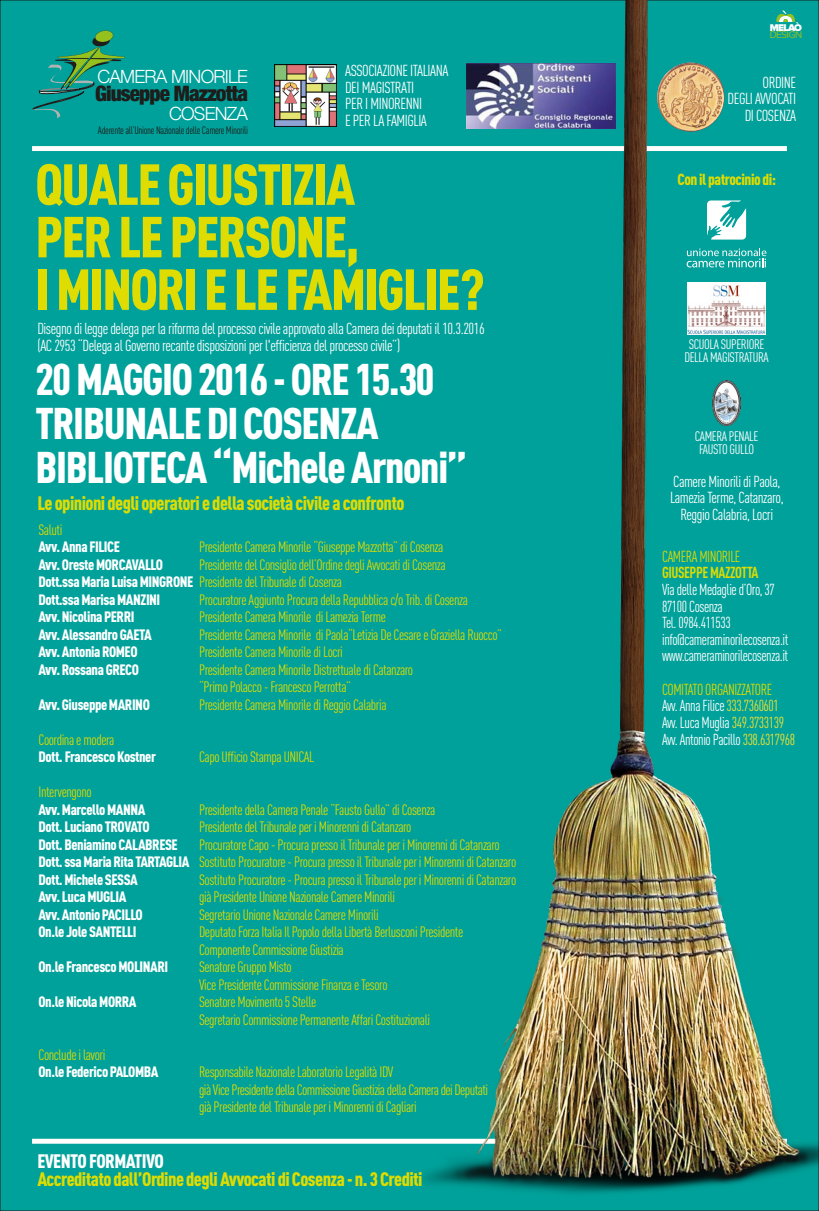
<style>
.page{position:relative;width:819px;height:1211px;background:#fff}
.page>*{position:absolute;margin:0;border:0;box-sizing:border-box;transform-origin:0 0}
.t1{font:900 56.88px/52.5px "DIN Cond";letter-spacing:-.03em;color:#dedc00}
.t2{font:900 43.75px/43.8px "DIN Cond";letter-spacing:-.03em;color:#fff}
.t3{font:900 condensed 21.26px "Helvetica Neue";letter-spacing:-.04em;color:#1d1d1b}
.t4{font:900 19.25px "DIN Cond";letter-spacing:-.03em;color:#dedc00}
.t5{font:900 19.25px "DIN Cond";letter-spacing:-.03em;color:#fff}
.t6{font:300 18.2px "Helvetica Neue";letter-spacing:-.04em;color:#fff}
.t7{font:15.75px/16.6px "DIN Cond";letter-spacing:-.03em;color:#fff}
.t8{font:15.75px/16.6px "DIN Cond";letter-spacing:-.03em;color:#fff;scale:.95 1}
.t9{font:900 15.75px "DIN Cond";letter-spacing:-.03em;color:#dedc00}
.t10{font:700 15.75px "DIN Cond";letter-spacing:-.03em;color:#dedc00;scale:.95 1}
.t11{font:15.75px "DIN Cond";letter-spacing:-.03em;color:#dedc00;scale:.95 1}
.t12{font:14.88px/17.5px "DIN Cond";letter-spacing:-.03em;color:#dedc00}
.t13{font:900 14.88px "DIN Cond";letter-spacing:-.03em;color:#fff}
.t14{font:13.65px/12.8px "DIN Cond";letter-spacing:-.03em;color:#fff;text-align:center}
.t15{font:10.67px "DIN Cond";letter-spacing:-.03em;color:#1d1d1b}
.t16{font:10.15px "Proxima Nova";letter-spacing:-.06em;color:#95c11f}
.t17{font:900 10.15px "Proxima Nova";letter-spacing:-.08em;color:#fff}
.s1{font-weight:900;color:#fff}
.s2{color:#dedc00}
.s3{color:#efe232}
</style>
<div class="page">
<div style="left:0;top:0;width:819px;height:1210px;background:#00a19a"></div>
<div style="left:32px;top:146px;width:754px;height:5px;background:#fff"></div>
<div style="left:32px;top:1138px;width:754px;height:5px;background:#fff"></div>
<img style="left:317px;top:0;width:502px;height:1210px">
<svg style="left:32px;top:31px;width:92px;height:87px"></svg>
<img style="left:274px;top:65px;width:62px;height:62px">
<img style="left:466px;top:63px;width:149px;height:66px">
<svg style="left:776px;top:11px;width:19px;height:11px"></svg>
<img style="left:657px;top:63px;width:67px;height:68px">
<img style="left:687px;top:283px;width:78px;height:51px">
<svg style="left:707px;top:200px;width:39px;height:39px"></svg>
<svg style="left:686px;top:248px;width:80px;height:19px"></svg>
<img style="left:712px;top:380px;width:28px;height:46px">
<p class="t6" style="left:97px;top:62px;width:152px">CAMERA MINORILE</p>
<h3 class="t3" style="left:95px;top:76px;width:154px">Giuseppe Mazzotta</h3>
<p class="t6" style="left:169px;top:98px;width:80px">COSENZA</p>
<p class="t15" style="left:98px;top:124px;width:152px">Aderente all’Unione Nazionale delle Camere Minorili</p>
<p class="t7" style="left:345px;top:62px;width:105px">ASSOCIAZIONE ITALIANA<br>DEI MAGISTRATI<br>PER I MINORENNI<br>E PER LA FAMIGLIA</p>
<h1 class="t1" style="left:35px;top:156px;width:450px">QUALE GIUSTIZIA<br>PER LE PERSONE,<br>I MINORI E LE FAMIGLIE?</h1>
<p class="t7" style="left:37px;top:320px;width:449px">Disegno di legge delega per la riforma del processo civile approvato alla Camera dei deputati il 10.3.2016 (AC 2953 “Delega al Governo recante disposizioni per l'efficienza del processo civile”)</p>
<h2 class="t2" style="left:35px;top:356px;width:433px">20 MAGGIO 2016 - ORE 15.30<br>TRIBUNALE DI COSENZA<br>BIBLIOTECA “Michele Arnoni”</h2>
<p class="t4" style="left:37px;top:490px;width:369px">Le opinioni degli operatori e della società civile a confronto</p>
<p class="t12" style="left:38px;top:520px;width:25px">Saluti</p>
<p class="t13" style="left:38px;top:537px;width:83px">Avv. Anna FILICE</p>
<p class="t12" style="left:199px;top:538px;width:246px">Presidente Camera Minorile “Giuseppe Mazzotta” di Cosenza</p>
<p class="t13" style="left:38px;top:555px;width:126px">Avv. Oreste MORCAVALLO</p>
<p class="t12" style="left:38px;top:555px;width:408px;text-indent:161px">Presidente del Consiglio dell’Ordine degli Avvocati di Cosenza<br><span class="s1">Dott.ssa Maria Luisa MINGRONE</span> Presidente del Tribunale di Cosenza<br><span class="s1">Dott.ssa Marisa MANZINI</span></p>
<p class="t12" style="left:199px;top:590px;width:270px">Procuratore Aggiunto Procura della Repubblica c/o Trib. di Cosenza</p>
<p class="t13" style="left:38px;top:607px;width:97px">Avv. Nicolina PERRI</p>
<p class="t12" style="left:199px;top:608px;width:188px">Presidente Camera Minorile di Lamezia Terme</p>
<p class="t13" style="left:38px;top:625px;width:115px">Avv. Alessandro GAETA</p>
<p class="t12" style="left:199px;top:625px;width:304px">Presidente Camera Minorile di Paola“Letizia De Cesare e Graziella Ruocco”</p>
<p class="t13" style="left:38px;top:642px;width:101px">Avv. Antonia ROMEO</p>
<p class="t12" style="left:199px;top:643px;width:145px">Presidente Camera Minorile di Locri</p>
<p class="t13" style="left:38px;top:660px;width:102px">Avv. Rossana GRECO</p>
<p class="t12" style="left:199px;top:660px;width:215px">Presidente Camera Minorile Distrettuale di Catanzaro “Primo Polacco - Francesco Perrotta”</p>
<p class="t13" style="left:38px;top:695px;width:113px">Avv. Giuseppe MARINO</p>
<p class="t12" style="left:199px;top:695px;width:189px">Presidente Camera Minorile di Reggio Calabria</p>
<p class="t12" style="left:38px;top:730px;width:77px">Coordina e modera</p>
<p class="t13" style="left:38px;top:747px;width:119px">Dott. Francesco Kostner</p>
<p class="t12" style="left:199px;top:748px;width:117px">Capo Ufficio Stampa UNICAL</p>
<p class="t12" style="left:38px;top:783px;width:55px">Intervengono</p>
<p class="t13" style="left:38px;top:800px;width:109px">Avv. Marcello MANNA</p>
<p class="t12" style="left:199px;top:800px;width:238px">Presidente della Camera Penale “Fausto Gullo” di Cosenza</p>
<p class="t13" style="left:38px;top:817px;width:113px">Dott. Luciano TROVATO</p>
<p class="t12" style="left:199px;top:818px;width:214px">Presidente del Tribunale per i Minorenni di Catanzaro</p>
<p class="t13" style="left:38px;top:835px;width:141px">Dott. Beniamino CALABRESE</p>
<p class="t12" style="left:38px;top:835px;width:479px;text-indent:161px">Procuratore Capo - Procura presso il Tribunale per i Minorenni di Catanzaro<br><span class="s1">Dott. ssa Maria Rita TARTAGLIA</span> Sostituto Procuratore - Procura presso il Tribunale per i Minorenni di Catanzaro<br><span class="s1">Dott. Michele SESSA</span></p>
<p class="t12" style="left:199px;top:870px;width:319px">Sostituto Procuratore - Procura presso il Tribunale per i Minorenni di Catanzaro</p>
<p class="t13" style="left:38px;top:887px;width:89px">Avv. Luca MUGLIA</p>
<p class="t12" style="left:199px;top:888px;width:197px">già Presidente Unione Nazionale Camere Minorili</p>
<p class="t13" style="left:38px;top:905px;width:106px">Avv. Antonio PACILLO</p>
<p class="t12" style="left:199px;top:905px;width:181px">Segretario Unione Nazionale Camere Minorili</p>
<p class="t13" style="left:38px;top:922px;width:100px">On.le Jole SANTELLI</p>
<p class="t12" style="left:199px;top:923px;width:266px">Deputato Forza Italia Il Popolo della Libertà Berlusconi Presidente<br>Componente Commissione Giustizia</p>
<p class="t13" style="left:38px;top:957px;width:131px">On.le Francesco MOLINARI</p>
<p class="t12" style="left:199px;top:958px;width:190px">Senatore Gruppo Misto<br>Vice Presidente Commissione Finanza e Tesoro</p>
<p class="t13" style="left:38px;top:992px;width:100px">On.le Nicola MORRA</p>
<p class="t12" style="left:199px;top:993px;width:232px">Senatore Movimento 5 Stelle<br>Segretario Commissione Permanente Affari Costituzionali</p>
<p class="t12" style="left:38px;top:1045px;width:68px">Conclude i lavori</p>
<p class="t13" style="left:38px;top:1062px;width:122px">On.le Federico PALOMBA</p>
<p class="t12" style="left:199px;top:1063px;width:290px">Responsabile Nazionale Laboratorio Legalità IDV<br>già Vice Presidente della Commissione Giustizia della Camera dei Deputati già Presidente del Tribunale per i Minorenni di Cagliari</p>
<p class="t5" style="left:37px;top:1149px;width:128px">EVENTO FORMATIVO</p>
<p class="t4" style="left:37px;top:1166px;width:386px">Accreditato dall’Ordine degli Avvocati di Cosenza - n. 3 Crediti</p>
<p class="t17" style="left:769px;top:21px;width:34px">MELAÒ</p>
<p class="t16" style="left:769px;top:30px;width:34px">DESIGN</p>
<p class="t7" style="left:727px;top:74px;width:70px;text-align:right">ORDINE<br>DEGLI AVVOCATI<br>DI COSENZA</p>
<p class="t9" style="left:677px;top:170px;width:100px">Con il patrocinio di:</p>
<p class="t14" style="left:684px;top:338px;width:86px">SCUOLA SUPERIORE<br>DELLA MAGISTRATURA</p>
<p class="t14" style="left:694px;top:430px;width:65px">CAMERA PENALE<br>FAUSTO GULLO</p>
<p class="t7" style="left:670px;top:472px;width:115px;text-align:center">Camere Minorili di Paola,<br>Lamezia Terme, Catanzaro,<br>Reggio Calabria, Locri</p>
<p class="t11" style="left:662px;top:547px;width:84px">CAMERA MINORILE</p>
<p class="t10" style="left:662px;top:563px;width:103px">GIUSEPPE MAZZOTTA</p>
<p class="t8" style="left:662px;top:581px;width:135px">Via delle Medaglie d’Oro, 37<br>87100 Cosenza<br>Tel. 0984.411533 info@cameraminorilecosenza.it www.cameraminorilecosenza.it</p>
<p class="t8" style="left:662px;top:680px;width:141px"><span class="s2">COMITATO ORGANIZZATORE<br></span>Avv. Anna Filice <span class="s3">333.7360601<br></span>Avv. Luca Muglia <span class="s3">349.3733139<br></span>Avv. Antonio Pacillo <span class="s3">338.6317968</span></p>
</div>
